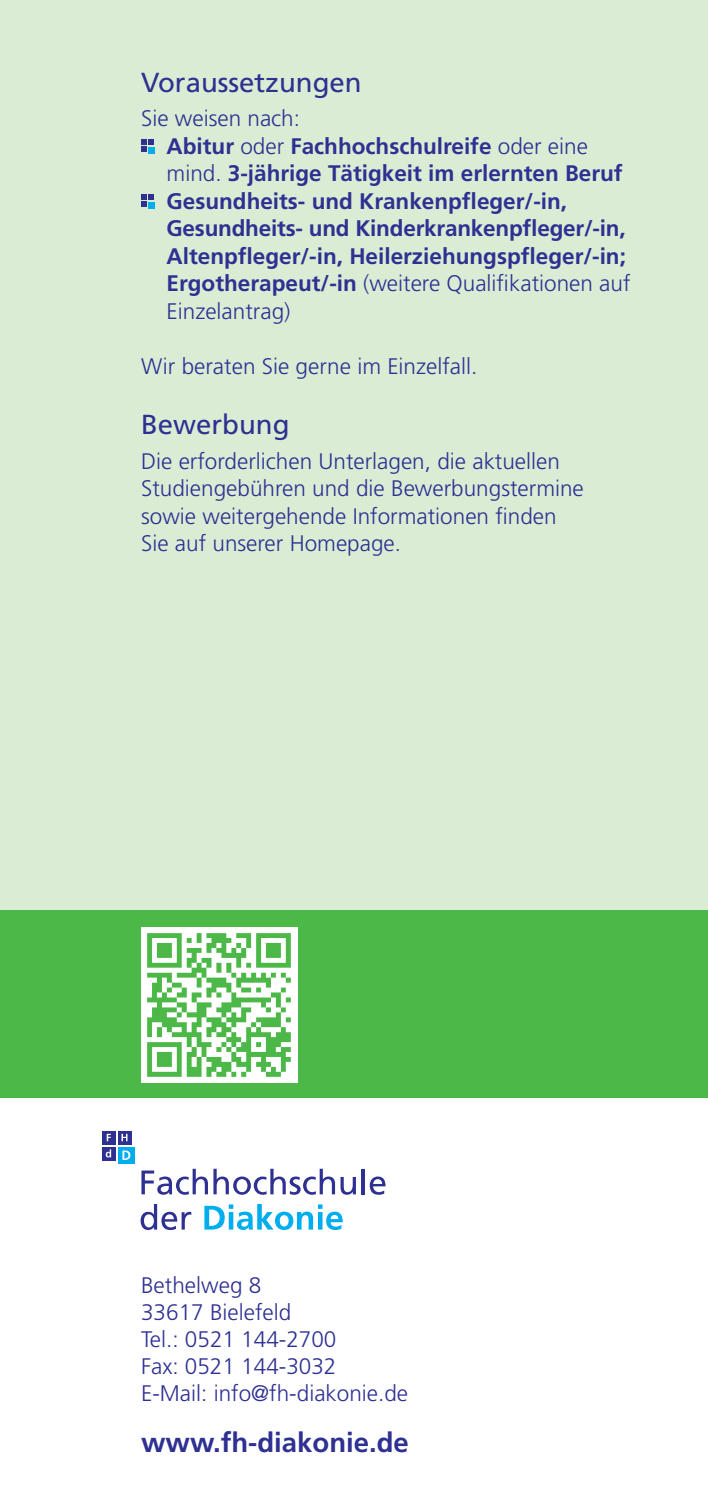
<style>
.page{position:relative;width:708px;height:1487px;background:#fff}
.page>*{position:absolute;margin:0;border:0;box-sizing:border-box;transform-origin:0 0}
.t1{font:27.5px "Frutiger";color:#2e3092}
.t2{font:700 27.5px "Frutiger";color:#2e3092}
.t3{font:700 22.5px/27.5px "Frutiger";color:#2e3092}
.t4{font:300 22.5px/27px "Frutiger";color:#2e3092}
.s1{font-weight:300}
</style>
<div class="page">
<div style="left:0;top:0;width:707px;height:1098px;background:#daecd4"></div>
<div style="left:148px;top:147px;width:7px;height:7px;background:#00aeef"></div>
<svg style="left:141px;top:139px;width:13px;height:13px"></svg>
<div style="left:148px;top:202px;width:7px;height:7px;background:#00aeef"></div>
<svg style="left:141px;top:194px;width:13px;height:13px"></svg>
<svg style="left:102px;top:1131px;width:13px;height:13px"></svg>
<svg style="left:107px;top:1134px;width:4px;height:7px"></svg>
<svg style="left:118px;top:1131px;width:13px;height:13px"></svg>
<svg style="left:121px;top:1134px;width:6px;height:7px"></svg>
<div style="left:118px;top:1147px;width:17px;height:17px;background:#00aeef"></div>
<svg style="left:122px;top:1150px;width:8px;height:10px"></svg>
<svg style="left:102px;top:1147px;width:13px;height:13px"></svg>
<svg style="left:106px;top:1149px;width:5px;height:8px"></svg>
<svg style="left:140px;top:1204px;width:51px;height:26px"></svg>
<svg style="left:204px;top:1204px;width:138px;height:26px"></svg>
<svg style="left:141px;top:1168px;width:214px;height:26px"></svg>
<hr style="left:361px;top:1168px;width:4px;height:26px;background:#2e3092">
<svg style="left:369px;top:1176px;width:16px;height:18px"></svg>
<div style="left:0;top:910px;width:707px;height:188px;background:#4cb848"></div>
<div style="left:141px;top:927px;width:156px;height:156px;background:#fff"></div>
<img style="left:148px;top:933px;width:142px;height:143px">
<p class="t1" style="left:141px;top:66px;width:222px">Voraussetzungen</p>
<p class="t3" style="left:166px;top:104px;width:465px;text-indent:-25px"><span class="s1">Sie weisen nach:<br></span>Abitur <span class="s1">oder</span> Fachhochschulreife <span class="s1">oder eine mind.</span> 3-jährige Tätigkeit im erlernten Beruf Gesundheits- und Krankenpfleger/-in, Gesundheits- und Kinderkrankenpfleger/-in, Altenpfleger/-in, Heilerziehungspfleger/-in; Ergotherapeut/-in <span class="s1">(weitere Qualifikationen auf Einzelantrag)</span></p>
<p class="t4" style="left:141px;top:352px;width:337px">Wir beraten Sie gerne im Einzelfall.</p>
<p class="t1" style="left:141px;top:408px;width:150px">Bewerbung</p>
<p class="t4" style="left:141px;top:447px;width:444px">Die erforderlichen Unterlagen, die aktuellen Studiengebühren und die Bewerbungstermine sowie weitergehende Informationen finden Sie auf unserer Homepage.</p>
<p class="t4" style="left:141px;top:1271px;width:268px">Bethelweg 8<br>33617 Bielefeld<br>Tel.: 0521 144-2700<br>Fax: 0521 144-3032<br>E-Mail: info@fh-diakonie.de</p>
<p class="t2" style="left:141px;top:1426px;width:269px">www.fh-diakonie.de</p>
</div>
